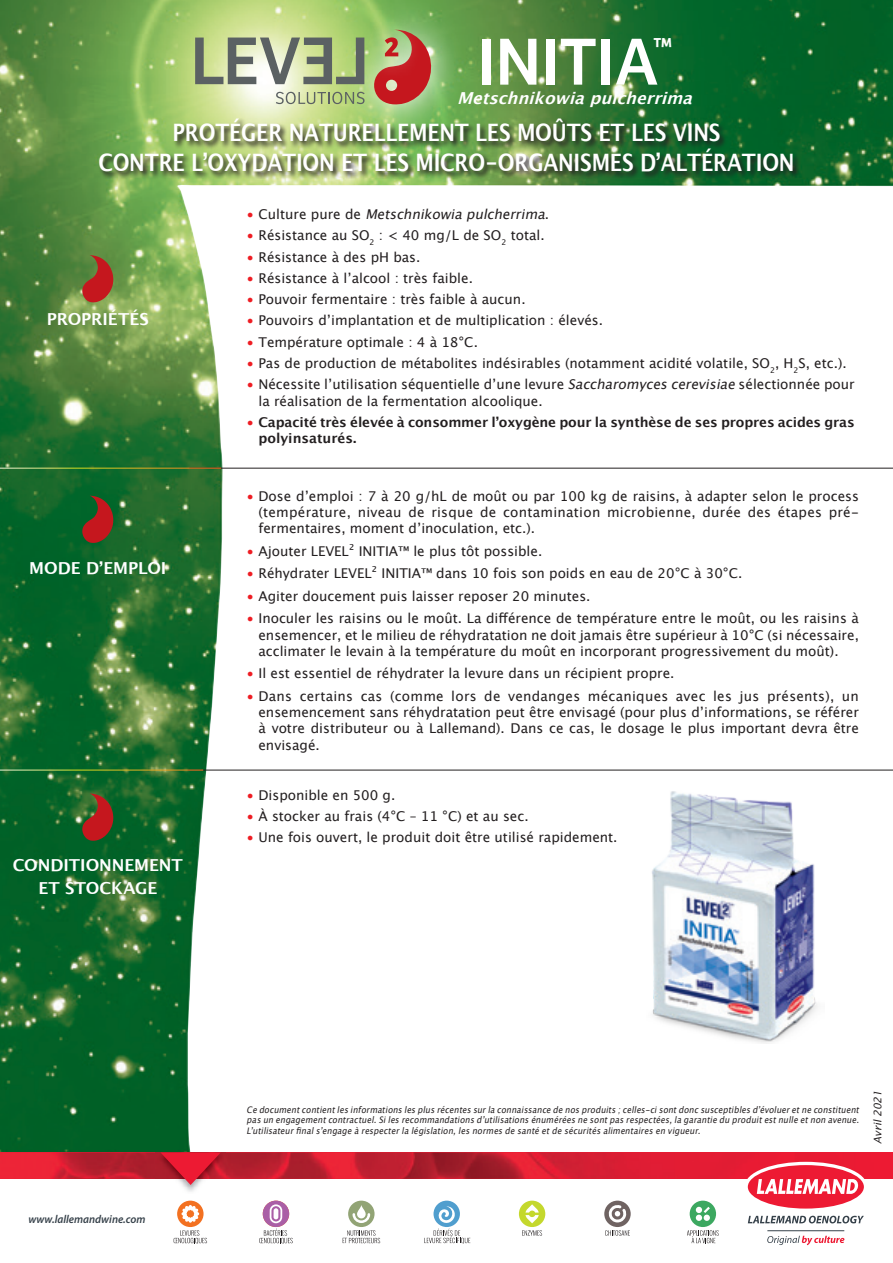
<style>
.page{position:relative;width:893px;height:1263px;background:#fff}
.page>*{position:absolute;margin:0;border:0;box-sizing:border-box;transform-origin:0 0}
.t1{font:69px "Bree";color:#fff}
.t2{font:27px "Bree";color:#fff}
.t3{font:700 24px "Lucida Grande";letter-spacing:-.01em;color:#fff;scale:.85 1}
.t4{font:700 16.5px "Lucida Grande";color:#fff}
.t5{font:italic 700 16.5px "Lucida Grande";color:#fff}
.t6{font:13.5px/16.2px "Lucida Grande";color:#231f20;text-align:justify}
.t7{font:700 13.5px/16.2px "Lucida Grande";letter-spacing:-.01em;color:#231f20}
.t8{font:italic 13.5px "Lucida Grande";color:#231f20}
.t9{font:italic 600 11.55px "Myriad Pro";color:#36414a;scale:.96 1}
.t10{font:italic 10.5px "Lucida Sans";color:#231f20}
.t11{font:italic 9px/10.5px "Lucida Grande";color:#231f20;text-align:justify;scale:.9 1}
.s1{font-style:normal;color:#ee1d23}
.s2{font-style:normal}
.s3{color:#ee1d23}
.s4{font-style:italic}
.s5{font-weight:400;color:#ee1d23}
</style>
<div class="page">
<img style="left:0;top:0;width:893px;height:1152px">
<svg style="left:82px;top:496px;width:31px;height:47px"></svg>
<hr style="left:188px;top:770px;width:705px;height:1px;background:#231f20">
<hr style="left:0;top:770px;width:203px;height:1px;background:#fff">
<hr style="left:189px;top:468px;width:704px;height:1px;background:#231f20">
<hr style="left:0;top:468px;width:221px;height:1px;background:#fff">
<svg style="left:82px;top:255px;width:31px;height:47px"></svg>
<svg style="left:82px;top:793px;width:31px;height:48px"></svg>
<img style="left:646px;top:785px;width:178px;height:258px">
<img style="left:0;top:1152px;width:893px;height:27px">
<hr style="left:767px;top:1230px;width:77px;height:1px;background:#36414a">
<svg style="left:744px;top:1162px;width:123px;height:61px"></svg>
<svg style="left:767px;top:1236px;width:77px;height:9px"></svg>
<svg style="left:263px;top:1200px;width:26px;height:27px"></svg>
<svg style="left:259px;top:1204px;width:34px;height:40px"></svg>
<svg style="left:522px;top:1230px;width:20px;height:6px"></svg>
<div style="left:519px;top:1200px;width:26px;height:27px;background:#c4d82d;border-radius:50%"></div>
<svg style="left:525px;top:1204px;width:14px;height:19px"></svg>
<svg style="left:174px;top:1230px;width:33px;height:14px"></svg>
<svg style="left:177px;top:1200px;width:27px;height:27px"></svg>
<svg style="left:181px;top:1205px;width:18px;height:18px"></svg>
<svg style="left:687px;top:1230px;width:32px;height:13px"></svg>
<div style="left:690px;top:1200px;width:26px;height:27px;background:#3ca860;border-radius:50%"></div>
<div style="left:696px;top:1214px;width:6px;height:7px;background:#fff;border-radius:50%"></div>
<div style="left:704px;top:1214px;width:6px;height:7px;background:#fff;border-radius:50%"></div>
<svg style="left:696px;top:1207px;width:14px;height:6px"></svg>
<svg style="left:605px;top:1230px;width:25px;height:6px"></svg>
<svg style="left:604px;top:1200px;width:27px;height:27px"></svg>
<svg style="left:608px;top:1205px;width:18px;height:17px"></svg>
<div style="left:348px;top:1200px;width:27px;height:27px;background:#92a475;border-radius:50%"></div>
<svg style="left:357px;top:1205px;width:9px;height:13px"></svg>
<svg style="left:352px;top:1213px;width:18px;height:10px"></svg>
<svg style="left:343px;top:1230px;width:37px;height:13px"></svg>
<svg style="left:433px;top:1200px;width:27px;height:27px"></svg>
<svg style="left:424px;top:1206px;width:46px;height:38px"></svg>
<img style="left:155px;top:1152px;width:71px;height:40px">
<svg style="left:160px;top:1152px;width:61px;height:33px"></svg>
<svg style="left:98px;top:117px;width:703px;height:62px"></svg>
<svg style="left:340px;top:0;width:126px;height:139px"></svg>
<svg style="left:363px;top:15px;width:57px;height:64px"></svg>
<svg style="left:372px;top:30px;width:63px;height:76px"></svg>
<svg style="left:195px;top:38px;width:169px;height:46px"></svg>
<svg style="left:276px;top:92px;width:89px;height:12px"></svg>
<p class="t2" style="left:653px;top:31px;width:20px">™</p>
<p class="t1" style="left:477px;top:21px;width:183px">INITIA</p>
<p class="t5" style="left:457px;top:84px;width:243px">Metschnikowiapulcherrima</p>
<p class="t3" style="left:173px;top:113px;width:646px">PROTÉGER NATURELLEMENT LES MOÛTS ET LES VINS</p>
<p class="t3" style="left:98px;top:143px;width:820px">CONTRE L’OXYDATION ET LES MICRO-ORGANISMES D’ALTÉRATION</p>
<p class="t4" style="left:47px;top:305px;width:104px">PROPRIÉTÉS</p>
<p class="t4" style="left:29px;top:554px;width:139px">MODE D’EMPLOI</p>
<p class="t4" style="left:13px;top:852px;width:171px">CONDITIONNEMENT</p>
<p class="t4" style="left:38px;top:874px;width:120px">ET STOCKAGE</p>
<p class="t8" style="left:247px;top:206px;width:304px"><span class="s1">•</span> <span class="s2">C u l t u re p u re d e</span> Metschnikowiapulcherrima<span class="s2">.</span></p>
<p class="t6" style="left:247px;top:227px;width:300px"><span class="s3">•</span> Résistance au SO<sub>2</sub> : &lt; 40 mg/L de SO<sub>2</sub> total.</p>
<p class="t6" style="left:247px;top:249px;width:175px"><span class="s3">•</span> Résistance à des pH bas.</p>
<p class="t6" style="left:247px;top:270px;width:228px"><span class="s3">•</span> Résistance à l’alcool : très faible.</p>
<p class="t6" style="left:247px;top:291px;width:280px"><span class="s3">•</span> Pouvoir fermentaire : très faible à aucun.</p>
<p class="t6" style="left:247px;top:313px;width:358px"><span class="s3">•</span> Pouvoirs d’implantation et de multiplication : élevés.</p>
<p class="t6" style="left:247px;top:334px;width:233px"><span class="s3">•</span> Température optimale : 4 à 18°C.</p>
<p class="t6" style="left:247px;top:355px;width:602px"><span class="s3">•</span> Pas de production de métabolites indésirables (notamment acidité volatile, SO<sub>2</sub>, H<sub>2</sub>S, etc.).</p>
<p class="t6" style="left:258px;top:377px;width:598px;text-indent:-12px"><span class="s3">•</span> Nécessite l’utilisation séquentielle d’une levure <span class="s4">Saccharomycescerevisiae</span>sélectionnée pour la réalisation de la fermentation alcoolique.</p>
<p class="t7" style="left:258px;top:414px;width:598px;text-indent:-12px"><span class="s5">•</span> Capacité très élevée à consommer l’oxygène pour la synthèse de ses propres acides gras polyinsaturés.</p>
<p class="t6" style="left:258px;top:488px;width:602px;text-indent:-12px"><span class="s3">•</span> Dose d’emploi : 7 à 20 g/hL de moût ou par 100 kg de raisins, à adapter selon le process (température, niveau de risque de contamination microbienne, durée des étapes pré&shy;fermentaires, moment d’inoculation, etc.).</p>
<p class="t6" style="left:247px;top:543px;width:297px"><span class="s3">•</span> Ajouter LEVEL² INITIA™ le plus tôt possible.</p>
<p class="t6" style="left:247px;top:565px;width:497px"><span class="s3">•</span> Réhydrater LEVEL² INITIA™ dans 10 fois son poids en eau de 20°C à 30°C.</p>
<p class="t6" style="left:247px;top:588px;width:345px"><span class="s3">•</span> Agiter doucement puis laisser reposer 20 minutes.</p>
<p class="t6" style="left:258px;top:611px;width:602px;text-indent:-12px"><span class="s3">•</span> Inoculer les raisins ou le moût. La différence de température entre le moût, ou les raisins à ensemencer, et le milieu de réhydratation ne doit jamais être supérieur à 10°C (si nécessaire, acclimater le levain à la température du moût en incorporant progressivement du moût).</p>
<p class="t6" style="left:247px;top:666px;width:429px"><span class="s3">•</span> Il est essentiel de réhydrater la levure dans un récipient propre.</p>
<p class="t6" style="left:258px;top:688px;width:602px;text-indent:-12px"><span class="s3">•</span> Dans certains cas (comme lors de vendanges mécaniques avec les jus présents), un ensemencement sans réhydratation peut être envisagé (pour plus d’informations, se référer à votre distributeur ou à Lallemand). Dans ce cas, le dosage le plus important devra être envisagé.</p>
<p class="t6" style="left:247px;top:787px;width:150px"><span class="s3">•</span> Disponible en 500 g.</p>
<p class="t6" style="left:247px;top:808px;width:283px"><span class="s3">•</span> À stocker au frais (4°C – 11 °C) et au sec.</p>
<p class="t6" style="left:247px;top:829px;width:372px"><span class="s3">•</span> Une fois ouvert, le produit doit être utilisé rapidement.</p>
<p class="t9" style="left:28px;top:1211px;width:123px">www.lallemandwine.com</p>
<p class="t11" style="left:247px;top:1104px;width:685px">Cedocumentcontientlesinformationslesplusrécentessurlaconnaissancedenosproduits;celles-cisontdoncsusceptiblesd’évolueretneconstituent pasunengagementcontractuel.Silesrecommandationsd’utilisationsénuméréesnesontpasrespectées,lagarantieduproduitestnulleetnonavenue.<br>L’utilisateurfinals’engageàrespecterlalégislation,lesnormesdesantéetdesécuritésalimentairesenvigueur.</p>
<p class="t10" style="left:871px;top:1144px;width:55px;rotate:-90deg">Avril 2021</p>
</div>
